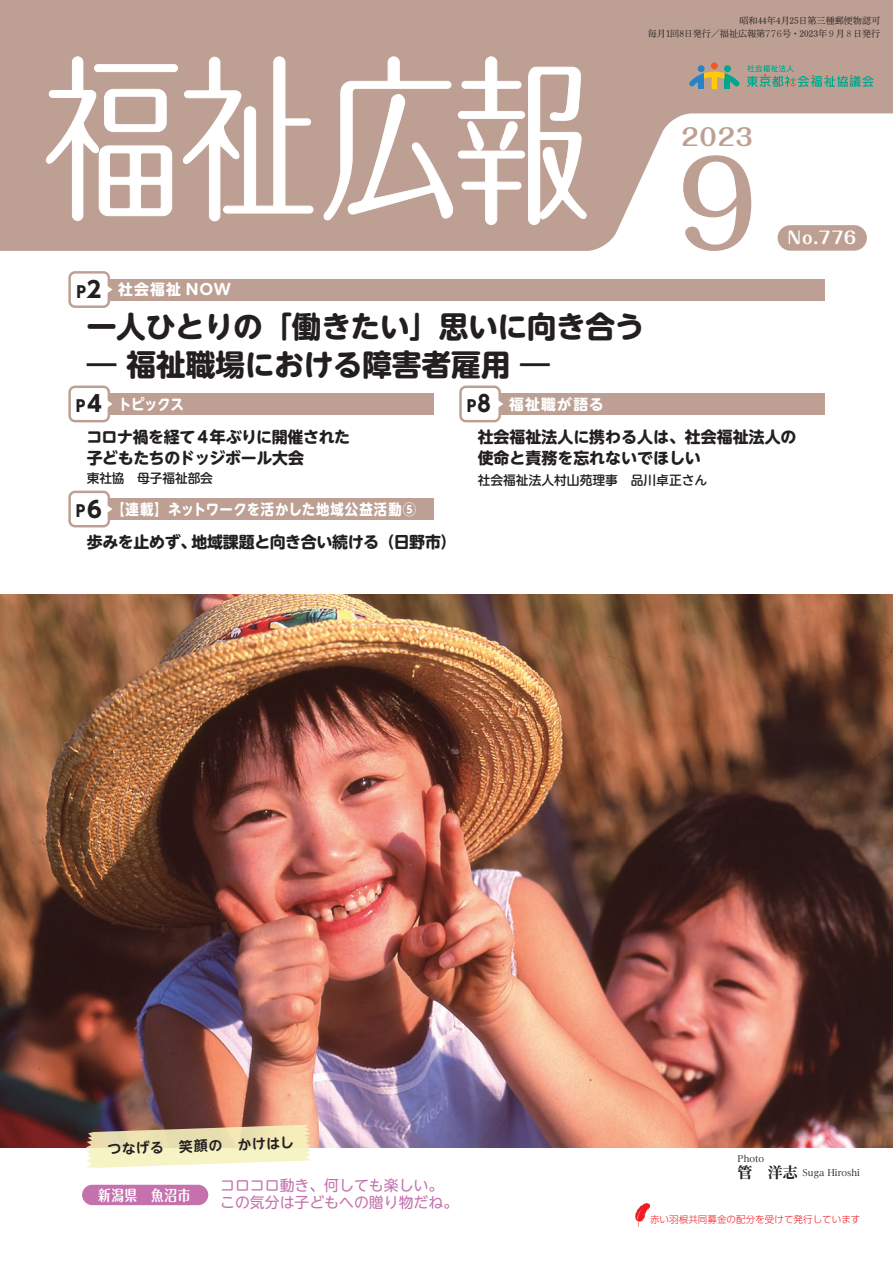
<style>
.page{position:relative;width:893px;height:1263px;background:#fff}
.page>*{position:absolute;margin:0;border:0;box-sizing:border-box;transform-origin:0 0}
.t1{font:500 117px "Maru Fo Pro";color:#bda093}
.t2{font:700 29.7px "UD Shin M Go Pr 6 N";letter-spacing:-.01em;color:#231f20}
.t3{font:700 23.4px "Maru Fo Pro";color:#bda093}
.t4{font:700 22.35px "UD Shin Go Pr 6 N";color:#231f20}
.t5{font:700 22.35px "UD Shin Go Pr 6 N";color:#231f20;scale:.9 1}
.t6{font:700 16.8px "Maru Fo Pro";color:#fff}
.t7{font:700 15.9px "UD Shin M Go Pr 6 N";letter-spacing:-.015em;color:#231f20}
.t8{font:700 expanded 15px "Reim Pr 6 N";color:#231f20}
.t9{font:14.85px "UD Shin M Go Pr 6 N";color:#c471ae}
.t10{font:700 14.85px "UD Shin M Go Pr 6 N";letter-spacing:.065em;color:#fff;scale:.9 1}
.t11{font:700 14.85px "UD Shin M Go Pr 6 N";letter-spacing:.065em;color:#fff}
.t12{font:700 14.85px "Maru Fo Pro";letter-spacing:.055em;color:#fff;scale:.85 1}
.t13{font:700 13.8px "UD Shin M Go Pr 6 N De";color:#231f20}
.t14{font:500 12.75px "UD Shin M Go Pr 6 N";color:#231f20}
.t15{font:300 9.6px "UD Shin Go Pr 6 N";color:#ee1d23}
.t16{font:9.15px "P Shuei Min Pr 6 N L";letter-spacing:-.01em;color:#231f20}
.t17{font:500 9px "Reim Pr 6 N";color:#231f20}
.s1{font-family:"Adobe Myungjo Std";font-weight:500}
.s2{font-size:15.9px}
</style>
<div class="page">
<svg style="left:0;top:0;width:893px;height:251px;fill:#bda093"></svg>
<img style="left:0;top:594px;width:893px;height:553px">
<div style="left:101px;top:498px;width:333px;height:22px;background:#bda093"></div>
<div style="left:70px;top:492px;width:39px;height:34px;background:#fff;border-radius:5px"></div>
<div style="left:68px;top:491px;width:42px;height:36px;border:2px solid #bda093;border-radius:5px"></div>
<svg style="left:107px;top:505px;width:6px;height:8px"></svg>
<svg style="left:86px;top:1125px;width:225px;height:43px;background:#e6ddb6"></svg>
<svg style="left:323px;top:56px;width:265px;height:169px"></svg>
<div style="left:72px;top:57px;width:11px;height:40px;background:#fff;border-radius:5px"></div>
<div style="left:72px;top:57px;width:11px;height:41px;border:1px solid #fff;border-radius:5px"></div>
<div style="left:72px;top:119px;width:11px;height:101px;background:#fff;border-radius:5px"></div>
<div style="left:72px;top:119px;width:11px;height:102px;border:1px solid #fff;border-radius:5px"></div>
<div style="left:94px;top:65px;width:84px;height:7px;background:#fff;border-radius:3px"></div>
<div style="left:94px;top:64px;width:84px;height:8px;border:1px solid #fff;border-radius:3px"></div>
<svg style="left:46px;top:89px;width:126px;height:127px"></svg>
<svg style="left:183px;top:56px;width:131px;height:165px"></svg>
<div style="left:711px;top:62px;width:7px;height:7px;background:#f15921;border-radius:50%"></div>
<div style="left:698px;top:65px;width:7px;height:7px;background:#2783c5;border-radius:50%"></div>
<div style="left:698px;top:76px;width:6px;height:13px;background:#2783c5"></div>
<div style="left:724px;top:65px;width:7px;height:7px;background:#00a78e;border-radius:50%"></div>
<div style="left:725px;top:76px;width:5px;height:13px;background:#00a78e"></div>
<div style="left:712px;top:75px;width:5px;height:14px;background:#feca0a"></div>
<svg style="left:689px;top:71px;width:51px;height:16px"></svg>
<svg style="left:747px;top:65px;width:126px;height:22px;background:#8da090"></svg>
<div style="left:778px;top:225px;width:89px;height:26px;background:#bda093;border-radius:13px"></div>
<svg style="left:635px;top:1203px;width:15px;height:24px"></svg>
<div style="left:82px;top:1185px;width:126px;height:20px;background:#c471ae;border-radius:10px"></div>
<div style="left:101px;top:279px;width:724px;height:21px;background:#bda093"></div>
<div style="left:70px;top:272px;width:39px;height:35px;background:#fff;border-radius:5px"></div>
<div style="left:68px;top:271px;width:42px;height:37px;border:2px solid #bda093;border-radius:5px"></div>
<svg style="left:107px;top:285px;width:6px;height:9px"></svg>
<div style="left:101px;top:393px;width:333px;height:22px;background:#bda093"></div>
<div style="left:70px;top:387px;width:39px;height:34px;background:#fff;border-radius:5px"></div>
<div style="left:68px;top:386px;width:42px;height:36px;border:2px solid #bda093;border-radius:5px"></div>
<svg style="left:107px;top:400px;width:6px;height:8px"></svg>
<div style="left:492px;top:393px;width:333px;height:22px;background:#bda093"></div>
<div style="left:460px;top:387px;width:40px;height:34px;background:#fff;border-radius:5px"></div>
<div style="left:459px;top:386px;width:42px;height:36px;border:2px solid #bda093;border-radius:5px"></div>
<svg style="left:498px;top:400px;width:5px;height:8px"></svg>
<p class="t16" style="left:739px;top:12px;width:142px">昭和44年月4 25日第三種郵便物認可</p>
<p class="t16" style="left:648px;top:25px;width:234px">毎月回1 8日発行／福祉広報第<span class="s1">776</span>号・2023年<span class="s1">９</span>月<span class="s1">８</span>日発行</p>
<p class="t4" style="left:76px;top:271px;width:26px">2<span class="s2">P</span></p>
<p class="t11" style="left:118px;top:277px;width:114px">社会福祉 NOW</p>
<p class="t2" style="left:87px;top:301px;width:559px">一人ひとりの「働きたい」思いに向き合う</p>
<p class="t2" style="left:87px;top:338px;width:465px">― 福祉職場における障害者雇用 ―</p>
<p class="t4" style="left:76px;top:386px;width:28px">4<span class="s2">P</span></p>
<p class="t10" style="left:118px;top:391px;width:75px">トピックス</p>
<p class="t5" style="left:467px;top:386px;width:28px">8<span class="s2">P</span></p>
<p class="t11" style="left:509px;top:391px;width:96px">福祉職が語る</p>
<p class="t3" style="left:681px;top:118px;width:73px">2023</p>
<p class="t1" style="left:659px;top:112px;width:118px">９</p>
<p class="t6" style="left:787px;top:225px;width:70px">No.776</p>
<p class="t7" style="left:86px;top:423px;width:265px">コロナ禍を経て４年ぶりに開催された</p>
<p class="t7" style="left:87px;top:444px;width:219px">子どもたちのドッジボール大会</p>
<p class="t14" style="left:87px;top:467px;width:128px">東社協　母子福祉部会</p>
<p class="t4" style="left:76px;top:491px;width:28px">6<span class="s2">P</span></p>
<p class="t10" style="left:111px;top:496px;width:340px">【連載】ネットワークを活かした地域公益活動5</p>
<p class="t7" style="left:87px;top:528px;width:111px">歩みを止めず、</p>
<p class="t7" style="left:191px;top:528px;width:267px">地域課題と向き合い続ける（日野市(</p>
<p class="t7" style="left:478px;top:423px;width:320px">社会福祉法人に携わる人は、社会福祉法人の</p>
<p class="t7" style="left:478px;top:444px;width:225px">使命と責務を忘れないでほしい</p>
<p class="t14" style="left:478px;top:469px;width:231px">社会福祉法人村山苑理事　品川卓正さん</p>
<p class="t13" style="left:107px;top:1137px;width:188px;rotate:-2deg">つなげる　笑顔の　かけはし</p>
<p class="t9" style="left:220px;top:1173px;width:225px">コロコロ動き、何しても楽しい。</p>
<p class="t9" style="left:220px;top:1190px;width:240px">この気分は子どもへの贈り物だね。</p>
<p class="t12" style="left:98px;top:1183px;width:110px">新潟県　魚沼市</p>
<p class="t17" style="left:738px;top:1151px;width:28px">Photo</p>
<p class="t8" style="left:738px;top:1160px;width:16px">管</p>
<p class="t8" style="left:768px;top:1160px;width:31px">洋志</p>
<p class="t17" style="left:803px;top:1165px;width:59px">Suga Hiroshi</p>
<p class="t15" style="left:650px;top:1212px;width:212px">赤い羽根共同募金の配分を受けて発行しています</p>
</div>
